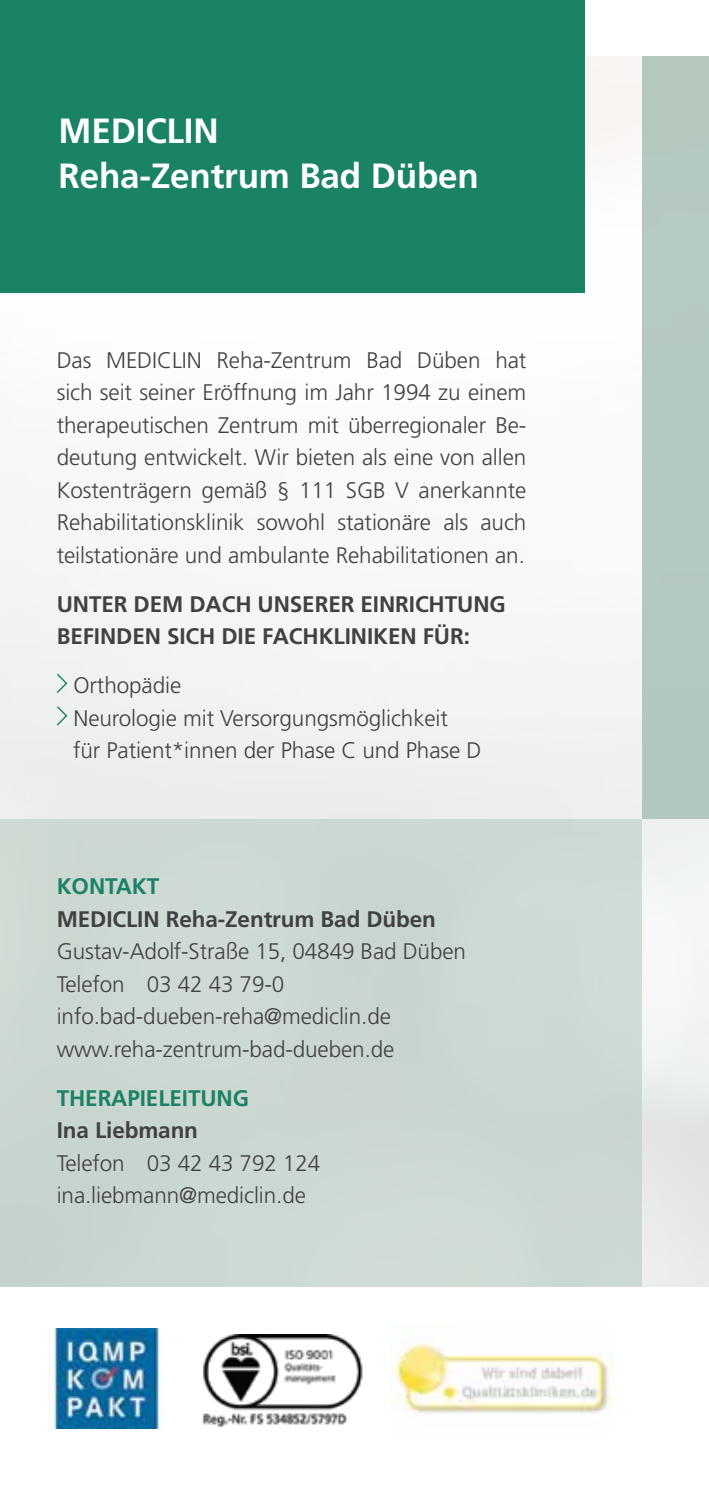
<style>
.page{position:relative;width:709px;height:1489px;background:#fff}
.page>*{position:absolute;margin:0;border:0;box-sizing:border-box;transform-origin:0 0}
.t1{font:700 35px/45px "Frutiger LT Pro";letter-spacing:-.005em;color:#fff}
.t2{font:300 22.5px/32.5px "Frutiger LT Pro";letter-spacing:-.005em;color:#414042}
.t3{font:700 22.5px "Frutiger LT Pro";letter-spacing:-.005em;color:#414042}
.t4{font:700 22.5px "Frutiger LT Pro";color:#1a8265}
</style>
<div class="page">
<img style="left:0;top:57px;width:709px;height:1229px">
<div style="left:641px;top:57px;width:68px;height:762px;background:#b4c9bf"></div>
<svg style="left:55px;top:672px;width:13px;height:22px"></svg>
<svg style="left:55px;top:704px;width:13px;height:23px"></svg>
<div style="left:0;top:0;width:585px;height:292px;background:#1a8265"></div>
<img style="left:49px;top:1328px;width:112px;height:100px">
<img style="left:202px;top:1334px;width:161px;height:93px">
<img style="left:391px;top:1343px;width:223px;height:70px">
<div style="left:0;top:819px;width:641px;height:467px;background:#ccd8d2"></div>
<h1 class="t1" style="left:58px;top:109px;width:422px">MEDICLIN<br>REHA-ZENTRUM BAD DÜBEN</h1>
<p class="t2" style="left:57px;top:344px;width:471px;text-align:justify">Das MEDICLIN Reha-Zentrum Bad Düben hat sich seit seiner Eröffnung im Jahr 1994 zu einem therapeutischen Zentrum mit überregionaler Be&shy;deutung entwickelt. Wir bieten als eine von allen Kostenträgern gemäß § 111 SGB V anerkannte Rehabilitationsklinik sowohl stationäre als auch teilstationäre und ambulante Rehabilitationen an.</p>
<p class="t3" style="left:57px;top:590px;width:31px">UNTER</p>
<p class="t3" style="left:134px;top:590px;width:17px">DEM</p>
<p class="t3" style="left:189px;top:590px;width:32px">DACH</p>
<p class="t3" style="left:258px;top:590px;width:15px">UNSERER</p>
<p class="t3" style="left:360px;top:590px;width:26px">EINRICHTUN</p>
<p class="t3" style="left:489px;top:590px;width:18px">G</p>
<p class="t3" style="left:57px;top:623px;width:51px">BEFINDEN</p>
<p class="t3" style="left:167px;top:623px;width:13px">SICH</p>
<p class="t3" style="left:221px;top:623px;width:12px">DIE</p>
<p class="t3" style="left:262px;top:623px;width:15px">FACH</p>
<p class="t3" style="left:319px;top:623px;width:25px">KLINI</p>
<p class="t3" style="left:373px;top:623px;width:98px">KEN FÜR:</p>
<p class="t2" style="left:73px;top:669px;width:410px">Orthopädie<br>Neurologie mit Versorgungsmöglichkeit<br>für Patient*innen der Phase C und Phase D</p>
<p class="t4" style="left:57px;top:873px;width:16px">KONTA</p>
<p class="t4" style="left:132px;top:873px;width:25px">KT</p>
<p class="t3" style="left:57px;top:905px;width:381px">MEDICLIN REHA-ZENTRUM BAD DÜBEN</p>
<p class="t2" style="left:57px;top:935px;width:411px">Gustav-Adolf-Straße 15, 04849 Bad Düben Telefon 03 42 43 79-0 info.bad-dueben-reha@mediclin.de www.reha-zentrum-bad-dueben.de</p>
<p class="t4" style="left:57px;top:1084px;width:26px">THERAPIELEITUN</p>
<p class="t4" style="left:233px;top:1084px;width:18px">G</p>
<p class="t3" style="left:57px;top:1116px;width:143px">INA LIEBMANN</p>
<p class="t2" style="left:57px;top:1146px;width:265px">Telefon 03 42 43 792 124 ina.liebmann@mediclin.de</p>
</div>
